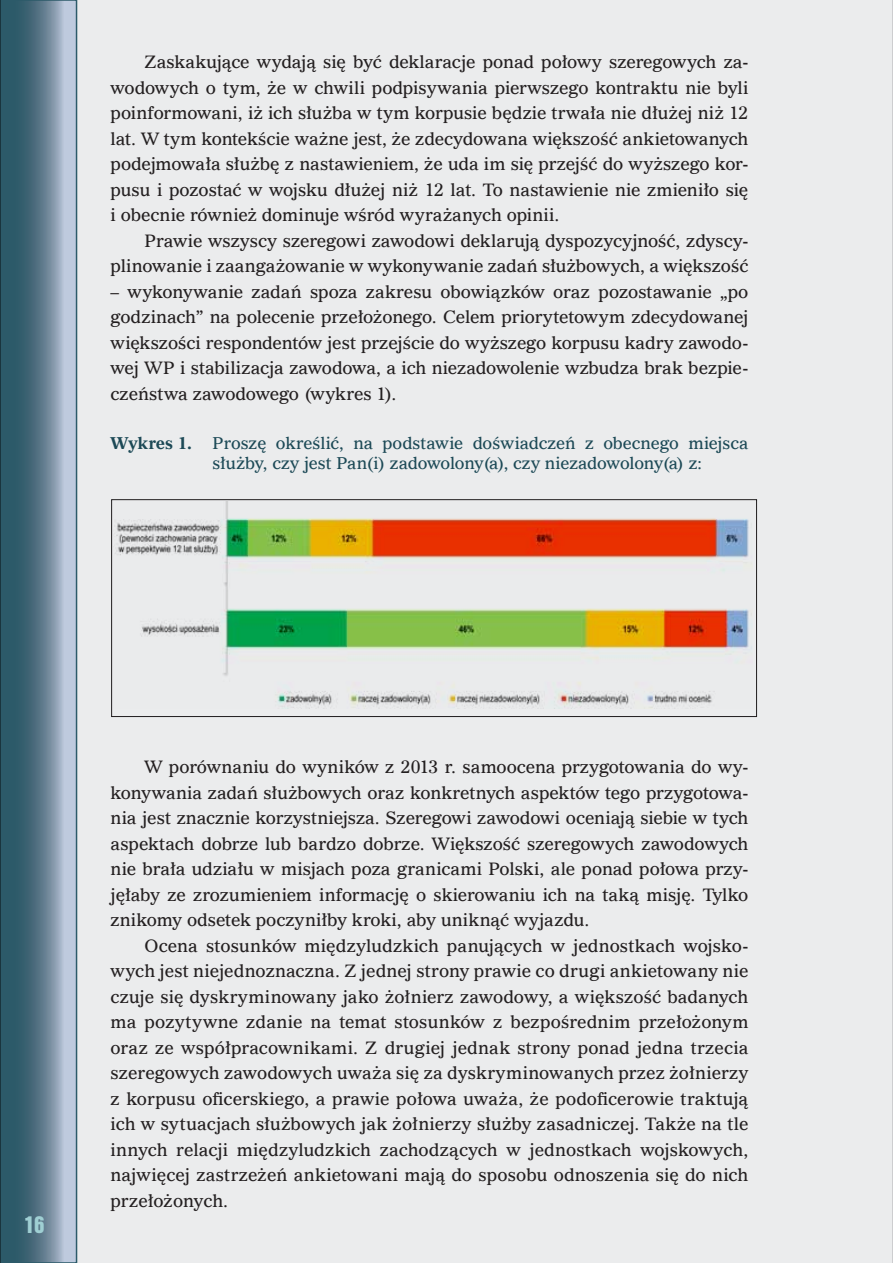
<style>
.page{position:relative;width:893px;height:1263px;background:#fff}
.page>*{position:absolute;margin:0;border:0;box-sizing:border-box;transform-origin:0 0}
.t1{font:21px "Swiss Nine Twenty One PL";color:#9fcfd3}
.t2{font:17.25px/25.5px "Imperial EU";color:#231f20;text-align:justify}
.t3{font:16.5px/19.5px "Imperial EU";color:#1c4956}
.t4{font:700 16.5px "Imperial EU";letter-spacing:.005em;color:#1c4956}
</style>
<div class="page">
<div style="left:77px;top:0;width:816px;height:1263px;background:#ebeced"></div>
<svg style="left:3px;top:3px;width:71px;height:1257px;background:#648293"></svg>
<div style="left:0;top:0;width:77px;height:1263px;border:2px solid #306272"></div>
<img style="left:114px;top:502px;width:639px;height:206px">
<div style="left:111px;top:499px;width:646px;height:218px;border:1px solid #231f20"></div>
<p class="t2" style="left:111px;top:50px;width:639px;text-indent:34px">Zaskakujące wydają się być deklaracje ponad połowy szeregowych za&shy;wodowych o tym, że w chwili podpisywania pierwszego kontraktu nie byli poinformowani, iż ich służba w tym korpusie będzie trwała nie dłużej niż 12 lat. W tym kontekście ważne jest, że zdecydowana większość ankietowanych podejmowała służbę z nastawieniem, że uda im się przejść do wyższego kor&shy;pusu i pozostać w wojsku dłużej niż 12 lat. To nastawienie nie zmieniło się i obecnie również dominuje wśród wyrażanych opinii.</p>
<p class="t2" style="left:111px;top:228px;width:639px;text-align:right">Prawie wszyscy szeregowi zawodowi deklarują dyspozycyjność, zdyscy&shy;plinowanie i zaangażowanie w wykonywanie zadań służbowych, a większość</p>
<p class="t2" style="left:111px;top:279px;width:639px">– wykonywanie zadań spoza zakresu obowiązków oraz pozostawanie „po godzinach” na polecenie przełożonego. Celem priorytetowym zdecydowanej większości respondentów jest przejście do wyższego korpusu kadry zawodo&shy;wej WP i stabilizacja zawodowa, a ich niezadowolenie wzbudza brak bezpie&shy;czeństwa zawodowego (wykres 1).</p>
<p class="t4" style="left:111px;top:433px;width:83px">Wykres 1.</p>
<p class="t3" style="left:213px;top:434px;width:537px">Proszę określić, na podstawie doświadczeń z obecnego miejsca służby, czy jest Pan(i) zadowolony(a), czy niezadowolony(a) z:</p>
<p class="t1" style="left:24px;top:1211px;width:22px">16</p>
<p class="t2" style="left:111px;top:755px;width:639px;text-indent:34px">W porównaniu do wyników z 2013 r. samoocena przygotowania do wy&shy;konywania zadań służbowych oraz konkretnych aspektów tego przygotowa&shy;nia jest znacznie korzystniejsza. Szeregowi zawodowi oceniają siebie w tych aspektach dobrze lub bardzo dobrze. Większość szeregowych zawodowych nie brała udziału w misjach poza granicami Polski, ale ponad połowa przy&shy;jęłaby ze zrozumieniem informację o skierowaniu ich na taką misję. Tylko znikomy odsetek poczyniłby kroki, aby uniknąć wyjazdu.</p>
<p class="t2" style="left:111px;top:933px;width:639px;text-indent:34px">Ocena stosunków międzyludzkich panujących w jednostkach wojsko&shy;wych jest niejednoznaczna. Z jednej strony prawie co drugi ankietowany nie czuje się dyskryminowany jako żołnierz zawodowy, a większość badanych ma pozytywne zdanie na temat stosunków z bezpośrednim przełożonym oraz ze współpracownikami. Z drugiej jednak strony ponad jedna trzecia szeregowych zawodowych uważa się za dyskryminowanych przez żołnierzy z korpusu oficerskiego, a prawie połowa uważa, że podoficerowie traktują ich w sytuacjach służbowych jak żołnierzy służby zasadniczej. Także na tle innych relacji międzyludzkich zachodzących w jednostkach wojskowych, najwięcej zastrzeżeń ankietowani mają do sposobu odnoszenia się do nich przełożonych.</p>
</div>
